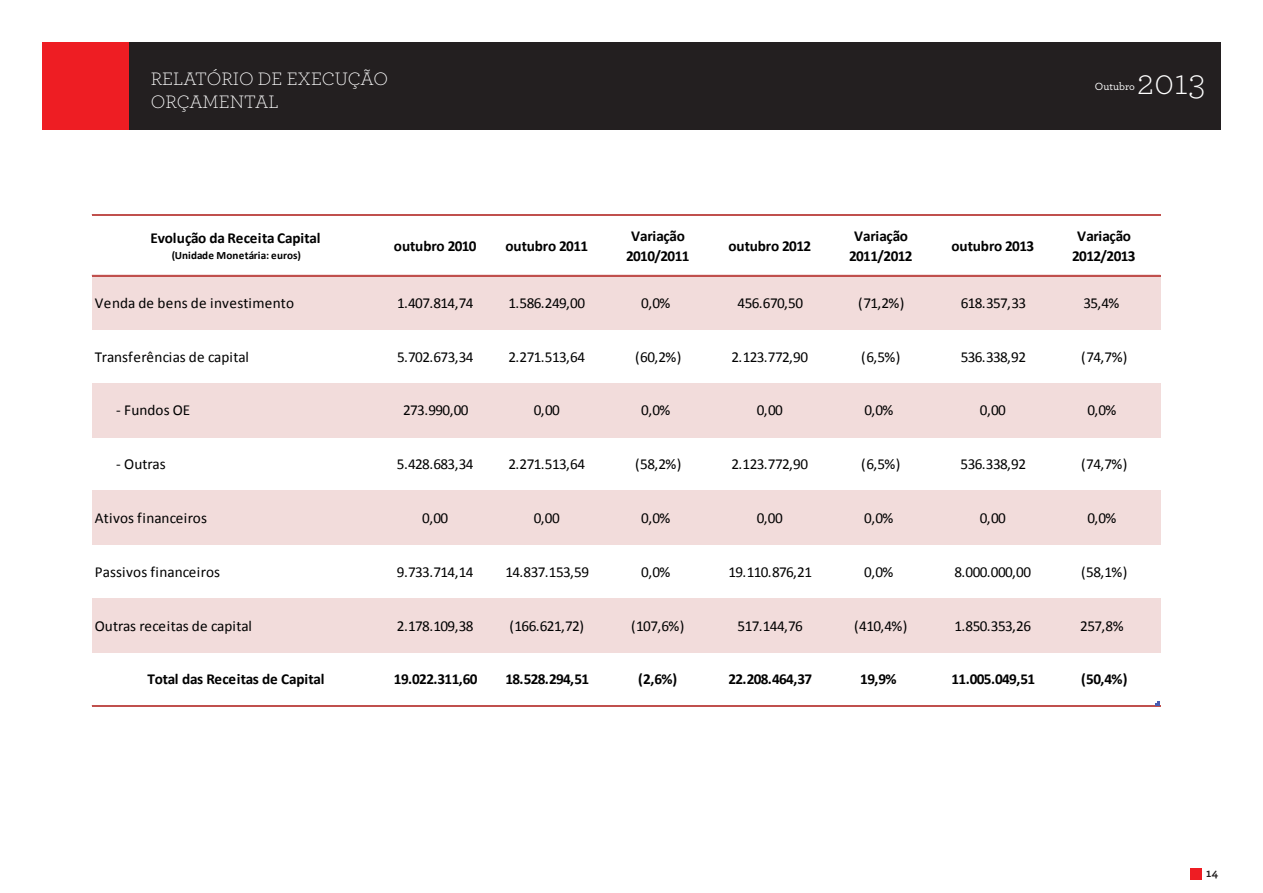
<style>
.page{position:relative;width:1263px;height:893px;background:#fff}
.page>*{position:absolute;margin:0;border:0;box-sizing:border-box;transform-origin:0 0}
.t1{font:300 37.2px "Archer";color:#fff}
.t2{font:300 18.9px/22.6px "Archer";color:#fff}
.t3{font:15.15px "Calibri";letter-spacing:-.04em;color:#000}
.t4{font:700 15.15px/20.2px "Calibri";letter-spacing:-.03em;color:#000;text-align:center}
.t5{font:15.15px "Calibri";letter-spacing:.005em;color:#000}
.t6{font:700 15.15px "Calibri";letter-spacing:-.005em;color:#000}
.t7{font:15.15px "Calibri";color:#000}
.t8{font:700 12px "Archer";color:#231f20}
.t9{font:700 11.1px "Calibri";letter-spacing:.005em;color:#000}
.t10{font:500 10.95px "Archer";color:#fff}
</style>
<div class="page">
<div style="left:129px;top:43px;width:1091px;height:87px;background:#231f20"></div>
<div style="left:43px;top:43px;width:86px;height:87px;background:#ee1d23"></div>
<div style="left:1190px;top:868px;width:12px;height:11px;background:#ee1d23"></div>
<div style="left:92px;top:275px;width:1068px;height:55px;background:#f2dcdb"></div>
<div style="left:92px;top:383px;width:1068px;height:55px;background:#f2dcdb"></div>
<div style="left:92px;top:490px;width:1068px;height:55px;background:#f2dcdb"></div>
<div style="left:92px;top:598px;width:1068px;height:55px;background:#f2dcdb"></div>
<hr style="left:92px;top:214px;width:1068px;height:1px;background:#c0504d">
<hr style="left:92px;top:275px;width:1068px;height:1px;background:#c0504d">
<hr style="left:92px;top:705px;width:1068px;height:1px;background:#c0504d">
<hr style="left:92px;top:706px;width:1068px;height:1px;background:#c0504d">
<svg style="left:1155px;top:702px;width:4px;height:4px"></svg>
<p class="t2" style="left:151px;top:67px;width:239px">RELATÓRIO DE EXECUÇÃO<br>ORÇAMENTAL</p>
<p class="t10" style="left:1095px;top:78px;width:41px">Outubro</p>
<h1 class="t1" style="left:1137px;top:58px;width:70px">2013</h1>
<p class="t6" style="left:151px;top:228px;width:171px">Evolução da Receita Capital</p>
<p class="t9" style="left:172px;top:248px;width:130px">(Unidade Monetária: euros)</p>
<p class="t4" style="left:394px;top:236px;width:84px">outubro 2010</p>
<p class="t4" style="left:505px;top:236px;width:84px">outubro 2011</p>
<p class="t4" style="left:626px;top:226px;width:65px">Variação<br>2010/2011</p>
<p class="t4" style="left:728px;top:236px;width:84px">outubro 2012</p>
<p class="t4" style="left:849px;top:226px;width:65px">Variação<br>2011/2012</p>
<p class="t4" style="left:951px;top:236px;width:84px">outubro 2013</p>
<p class="t4" style="left:1072px;top:226px;width:65px">Variação<br>2012/2013</p>
<p class="t5" style="left:95px;top:293px;width:201px">Venda de bens de investimento</p>
<p class="t3" style="left:397px;top:293px;width:78px">1.407.814,74</p>
<p class="t3" style="left:508px;top:293px;width:78px">1.586.249,00</p>
<p class="t3" style="left:641px;top:293px;width:31px">0,0%</p>
<p class="t3" style="left:738px;top:293px;width:67px">456.670,50</p>
<p class="t3" style="left:858px;top:293px;width:48px">(71,2%)</p>
<p class="t3" style="left:961px;top:293px;width:67px">618.357,33</p>
<p class="t3" style="left:1083px;top:293px;width:38px">35,4%</p>
<p class="t5" style="left:95px;top:347px;width:156px">Transferências de capital</p>
<p class="t3" style="left:397px;top:347px;width:78px">5.702.673,34</p>
<p class="t3" style="left:508px;top:347px;width:78px">2.271.513,64</p>
<p class="t3" style="left:635px;top:347px;width:48px">(60,2%)</p>
<p class="t3" style="left:731px;top:347px;width:78px">2.123.772,90</p>
<p class="t3" style="left:861px;top:347px;width:41px">(6,5%)</p>
<p class="t3" style="left:961px;top:347px;width:67px">536.338,92</p>
<p class="t3" style="left:1081px;top:347px;width:48px">(74,7%)</p>
<p class="t5" style="left:116px;top:401px;width:76px">- Fundos OE</p>
<p class="t3" style="left:403px;top:401px;width:67px">273.990,00</p>
<p class="t3" style="left:534px;top:401px;width:27px">0,00</p>
<p class="t3" style="left:641px;top:401px;width:31px">0,0%</p>
<p class="t3" style="left:757px;top:401px;width:27px">0,00</p>
<p class="t3" style="left:864px;top:401px;width:31px">0,0%</p>
<p class="t3" style="left:980px;top:401px;width:27px">0,00</p>
<p class="t3" style="left:1087px;top:401px;width:31px">0,0%</p>
<p class="t3" style="left:116px;top:455px;width:51px">- Outras</p>
<p class="t3" style="left:397px;top:455px;width:78px">5.428.683,34</p>
<p class="t3" style="left:508px;top:455px;width:78px">2.271.513,64</p>
<p class="t3" style="left:635px;top:455px;width:48px">(58,2%)</p>
<p class="t3" style="left:731px;top:455px;width:78px">2.123.772,90</p>
<p class="t3" style="left:861px;top:455px;width:41px">(6,5%)</p>
<p class="t3" style="left:961px;top:455px;width:67px">536.338,92</p>
<p class="t3" style="left:1081px;top:455px;width:48px">(74,7%)</p>
<p class="t5" style="left:95px;top:508px;width:114px">Ativos financeiros</p>
<p class="t3" style="left:422px;top:508px;width:27px">0,00</p>
<p class="t3" style="left:534px;top:508px;width:27px">0,00</p>
<p class="t3" style="left:641px;top:508px;width:31px">0,0%</p>
<p class="t3" style="left:757px;top:508px;width:27px">0,00</p>
<p class="t3" style="left:864px;top:508px;width:31px">0,0%</p>
<p class="t3" style="left:980px;top:508px;width:27px">0,00</p>
<p class="t3" style="left:1087px;top:508px;width:31px">0,0%</p>
<p class="t5" style="left:95px;top:562px;width:127px">Passivos financeiros</p>
<p class="t3" style="left:397px;top:562px;width:78px">9.733.714,14</p>
<p class="t3" style="left:505px;top:562px;width:85px">14.837.153,59</p>
<p class="t3" style="left:641px;top:562px;width:31px">0,0%</p>
<p class="t3" style="left:728px;top:562px;width:85px">19.110.876,21</p>
<p class="t3" style="left:864px;top:562px;width:31px">0,0%</p>
<p class="t3" style="left:954px;top:562px;width:78px">8.000.000,00</p>
<p class="t3" style="left:1081px;top:562px;width:48px">(58,1%)</p>
<p class="t7" style="left:95px;top:616px;width:159px">Outras receitas de capital</p>
<p class="t3" style="left:397px;top:616px;width:78px">2.178.109,38</p>
<p class="t3" style="left:509px;top:616px;width:76px">(166.621,72)</p>
<p class="t3" style="left:631px;top:616px;width:55px">(107,6%)</p>
<p class="t3" style="left:737px;top:616px;width:67px">517.144,76</p>
<p class="t3" style="left:854px;top:616px;width:55px">(410,4%)</p>
<p class="t3" style="left:954px;top:616px;width:78px">1.850.353,26</p>
<p class="t3" style="left:1080px;top:616px;width:45px">257,8%</p>
<p class="t4" style="left:148px;top:669px;width:178px">Total das Receitas de Capital</p>
<p class="t4" style="left:394px;top:669px;width:85px">19.022.311,60</p>
<p class="t4" style="left:505px;top:669px;width:85px">18.528.294,51</p>
<p class="t4" style="left:638px;top:669px;width:41px">(2,6%)</p>
<p class="t4" style="left:728px;top:669px;width:85px">22.208.464,37</p>
<p class="t4" style="left:860px;top:669px;width:38px">19,9%</p>
<p class="t4" style="left:951px;top:669px;width:85px">11.005.049,51</p>
<p class="t4" style="left:1081px;top:669px;width:48px">(50,4%)</p>
<p class="t8" style="left:1206px;top:864px;width:14px">14</p>
</div>
